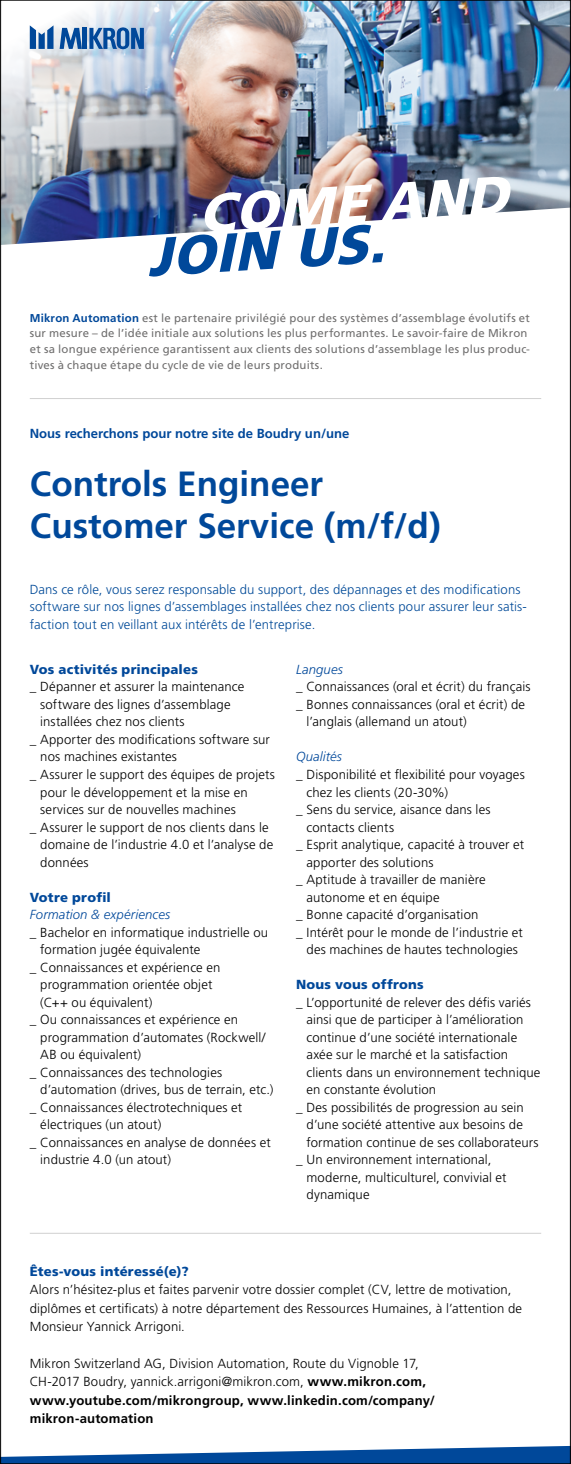
<style>
.page{position:relative;width:571px;height:1464px;background:#fff}
.page>*{position:absolute;margin:0;border:0;box-sizing:border-box;transform-origin:0 0}
.t1{font:italic 900 54.07px "Frutiger LT Std";color:#fff}
.t2{font:italic 900 54.07px "Frutiger LT Std";color:#00489a}
.Vacancy{font:700 35px/42px "Frutiger LT Std";color:#00489a}
.Running_text{font:300 13.12px/17.5px "Frutiger LT Std";letter-spacing:.01em;color:#000}
.Running_text-2{font:300 13.12px/17.5px "Frutiger LT Std";letter-spacing:.01em;color:#004a98}
.Running_text-3{font:900 13.12px "Frutiger LT Std";letter-spacing:.015em;color:#00489a}
.Introduction{font:700 13.12px "Frutiger LT Std";color:#00489a}
.t3{font:italic 300 13.12px "Frutiger LT Std";letter-spacing:.01em;color:#00489a}
.Portrait{font:11.38px/15.8px "Frutiger LT Std";letter-spacing:.02em;color:#706f6f}
.s1{font-weight:700;color:#00489a}
.s2{font-weight:900;color:#00489a}
.s3{font-weight:700}
</style>
<div class="page">
<svg style="left:2px;top:1446px;width:566px;height:15px"></svg>
<hr style="left:30px;top:1232px;width:511px;height:1px;background:#d0d0d0">
<hr style="left:30px;top:398px;width:511px;height:1px;background:#d0d0d0">
<img style="left:452px;top:2px;width:116px;height:214px">
<img style="left:2px;top:2px;width:450px;height:243px">
<svg style="left:30px;top:25px;width:23px;height:24px"></svg>
<svg style="left:60px;top:28px;width:22px;height:21px"></svg>
<hr style="left:83px;top:28px;width:4px;height:21px;background:#00489a">
<svg style="left:89px;top:27px;width:55px;height:22px"></svg>
<p class="t1" style="left:196px;top:180px;width:311px;rotate:-3deg">COME AND</p>
<p class="t2" style="left:145px;top:224px;width:239px;rotate:-3deg">JOIN US.</p>
<p class="Portrait" style="left:30px;top:310px;width:501px"><span class="s1">Mikron Automation</span> est le partenaire privilégié pour des systèmes d’assemblage évolutifs et sur mesure – de l’idée initiale aux solutions les plus performantes. Le savoir-faire de Mikron et sa longue expérience garantissent aux clients des solutions d’assemblage les plus produc&shy;tives à chaque étape du cycle de vie de leurs produits.</p>
<p class="Introduction" style="left:30px;top:426px;width:321px">Nous recherchons pour notre site de Boudry un/une</p>
<p class="Vacancy" style="left:30px;top:463px;width:412px">Controls Engineer<br>Customer Service (m/f/d)</p>
<p class="Running_text-2" style="left:30px;top:580px;width:498px">Dans ce rôle, vous serez responsable du support, des dépannages et des modifications software sur nos lignes d’assemblages installées chez nos clients pour assurer leur satis&shy;faction tout en veillant aux intérêts de l’entreprise.</p>
<p class="Running_text-3" style="left:30px;top:661px;width:169px">Vos activités principales</p>
<p class="Running_text" style="left:40px;top:678px;width:205px;text-indent:-10px">_ Dépanner et assurer la maintenance software des lignes d’assemblage installées chez nos clients</p>
<p class="Running_text" style="left:40px;top:731px;width:231px;text-indent:-10px">_ Apporter des modifications software sur nos machines existantes</p>
<p class="Running_text" style="left:40px;top:766px;width:236px;text-indent:-10px">_ Assurer le support des équipes de projets pour le développement et la mise en services sur de nouvelles machines</p>
<p class="Running_text" style="left:40px;top:818px;width:234px;text-indent:-10px">_ Assurer le support de nos clients dans le domaine de l’industrie 4.0 et l’analyse de données</p>
<p class="Running_text-3" style="left:30px;top:889px;width:83px">Votre profil</p>
<p class="t3" style="left:30px;top:907px;width:142px">Formation &amp; expériences</p>
<p class="Running_text" style="left:40px;top:923px;width:229px;text-indent:-10px">_ Bachelor en informatique industrielle ou formation jugée équivalente</p>
<p class="Running_text" style="left:40px;top:958px;width:181px;text-indent:-10px">_ Connaissances et expérience en programmation orientée objet (C++ ou équivalent)</p>
<p class="Running_text" style="left:40px;top:1011px;width:226px;text-indent:-10px">_ Ou connaissances et expérience en programmation d’automates (Rockwell/<br>AB ou équivalent)</p>
<p class="Running_text" style="left:40px;top:1063px;width:235px;text-indent:-10px">_ Connaissances des technologies d’automation (drives, bus de terrain, etc.)</p>
<p class="Running_text" style="left:40px;top:1098px;width:203px;text-indent:-10px">_ Connaissances électrotechniques et électriques (un atout)</p>
<p class="Running_text" style="left:40px;top:1133px;width:232px;text-indent:-10px">_ Connaissances en analyse de données et industrie 4.0 (un atout)</p>
<p class="t3" style="left:296px;top:662px;width:48px">Langues</p>
<p class="Running_text" style="left:296px;top:678px;width:236px">_ Connaissances (oral et écrit) du français</p>
<p class="Running_text" style="left:306px;top:696px;width:220px;text-indent:-10px">_ Bonnes connaissances (oral et écrit) de l’anglais (allemand un atout)</p>
<p class="t3" style="left:296px;top:749px;width:48px">Qualités</p>
<p class="Running_text" style="left:306px;top:766px;width:220px;text-indent:-10px">_ Disponibilité et flexibilité pour voyages chez les clients (20-30%)</p>
<p class="Running_text" style="left:306px;top:801px;width:185px;text-indent:-10px">_ Sens du service, aisance dans les contacts clients</p>
<p class="Running_text" style="left:306px;top:836px;width:219px;text-indent:-10px">_ Esprit analytique, capacité à trouver et apporter des solutions</p>
<p class="Running_text" style="left:306px;top:871px;width:181px;text-indent:-10px">_ Aptitude à travailler de manière autonome et en équipe</p>
<p class="Running_text" style="left:296px;top:906px;width:184px">_ Bonne capacité d’organisation</p>
<p class="Running_text" style="left:296px;top:923px;width:228px;text-align:center">_ Intérêt pour le monde de l’industrie et des machines de hautes technologies</p>
<p class="Running_text-3" style="left:296px;top:976px;width:129px">Nous vous offrons</p>
<p class="Running_text" style="left:306px;top:993px;width:235px;text-indent:-10px">_ L’opportunité de relever des défis variés ainsi que de participer à l’amélioration continue d’une société internationale axée sur le marché et la satisfaction clients dans un environnement technique en constante évolution</p>
<p class="Running_text" style="left:306px;top:1098px;width:233px;text-indent:-10px">_ Des possibilités de progression au sein d’une société attentive aux besoins de formation continue de ses collaborateurs</p>
<p class="Running_text" style="left:306px;top:1151px;width:201px;text-indent:-10px">_ Un environnement international, moderne, multiculturel, convivial et dynamique</p>
<p class="Running_text" style="left:30px;top:1262px;width:493px;line-height:18.4px"><span class="s2">Êtes-vous intéressé(e)?<br></span>Alors n’hésitez-plus et faites parvenir votre dossier complet (CV, lettre de motivation, diplômes et certificats) à notre département des Ressources Humaines, à l’attention de Monsieur Yannick Arrigoni.</p>
<p class="Running_text" style="left:30px;top:1354px;width:406px;line-height:18.4px">Mikron Switzerland AG, Division Automation, Route du Vignoble 17, CH-2017 Boudry, yannick.arrigoni@mikron.com, <span class="s3">www.mikron.com, www.youtube.com/mikrongroup, www.linkedin.com/company/ mikron-automation</span></p>
</div>
